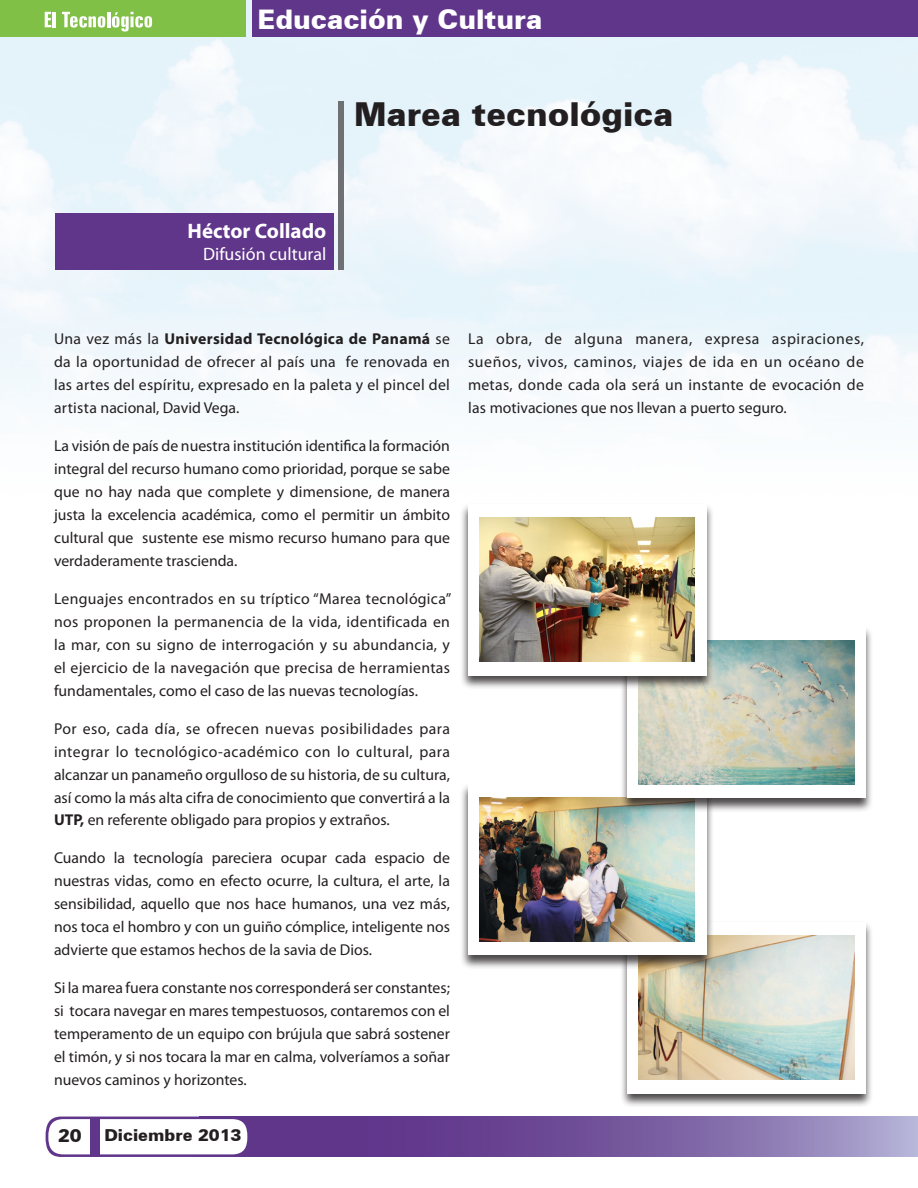
<style>
.page{position:relative;width:918px;height:1188px;background:#fff}
.page>*{position:absolute;margin:0;border:0;box-sizing:border-box;transform-origin:0 0}
.t1{font:900 33px "Zurich BT";color:#231f20}
.t2{font:900 27px "Zurich BT";color:#fff}
.t3{font:700 21px "Myriad Pro";color:#fff}
.t4{font:18px "Myriad Pro";color:#fff}
.t5{font:900 18px "Zurich BT";color:#231f20}
.t6{font:900 16.5px "Zurich BT";color:#231f20}
.t7{font:15.75px/23px "Myriad Pro";color:#231f20;text-align:justify}
.s1{font-weight:700}
</style>
<div class="page">
<img style="left:0;top:0;width:917px;height:1143px">
<svg style="left:250px;top:1117px;width:667px;height:40px"></svg>
<svg style="left:46px;top:1117px;width:204px;height:40px"></svg>
<div style="left:90px;top:1117px;width:10px;height:40px;background:#60368a"></div>
<div style="left:252px;top:0;width:666px;height:37px;background:#60368a"></div>
<div style="left:0;top:0;width:245px;height:37px;background:#81c046"></div>
<svg style="left:45px;top:12px;width:6px;height:15px"></svg>
<hr style="left:53px;top:12px;width:3px;height:15px;background:#fff">
<svg style="left:62px;top:12px;width:43px;height:16px"></svg>
<hr style="left:107px;top:12px;width:3px;height:15px;background:#fff">
<svg style="left:112px;top:12px;width:40px;height:20px"></svg>
<img style="left:917px;top:37px;width:1px;height:1080px">
<hr style="left:917px;top:1117px;width:1px;height:40px;background:#babadc">
<div style="left:338px;top:101px;width:6px;height:168px;background:#6f7073"></div>
<div style="left:55px;top:213px;width:279px;height:56px;background:#60368a"></div>
<div style="left:619px;top:921px;width:254px;height:187px;background:#231f20;opacity:.81"></div>
<div style="left:627px;top:922px;width:238px;height:172px;background:#fff"></div>
<img style="left:638px;top:936px;width:216px;height:144px">
<div style="left:460px;top:783px;width:254px;height:187px;background:#231f20;opacity:.81"></div>
<div style="left:468px;top:784px;width:238px;height:171px;background:#fff"></div>
<img style="left:479px;top:798px;width:216px;height:143px">
<div style="left:619px;top:625px;width:254px;height:188px;background:#231f20;opacity:.81"></div>
<div style="left:627px;top:626px;width:238px;height:172px;background:#fff"></div>
<img style="left:638px;top:640px;width:216px;height:144px">
<div style="left:460px;top:503px;width:254px;height:187px;background:#231f20;opacity:.81"></div>
<div style="left:468px;top:504px;width:238px;height:172px;background:#fff"></div>
<img style="left:479px;top:518px;width:216px;height:144px">
<p class="t2" style="left:258px;top:3px;width:286px">Educación y Cultura</p>
<p class="t1" style="left:354px;top:94px;width:321px">Marea tecnológica</p>
<p class="t3" style="left:188px;top:217px;width:140px">Héctor Collado</p>
<p class="t4" style="left:203px;top:243px;width:125px">Difusión cultural</p>
<p class="t7" style="left:54px;top:327px;width:398px">Una vez más la <span class="s1">Universidad Tecnológica de Panamá</span> se da la oportunidad de ofrecer al país una fe renovada en las artes del espíritu, expresado en la paleta y el pincel del artista nacional, David Vega.</p>
<p class="t7" style="left:54px;top:434px;width:398px">La visión de país de nuestra institución identifica la formación integral del recurso humano como prioridad, porque se sabe que no hay nada que complete y dimensione, de manera justa la excelencia académica, como el permitir un ámbito cultural que sustente ese mismo recurso humano para que verdaderamente trascienda.</p>
<p class="t7" style="left:54px;top:587px;width:399px">Lenguajes encontrados en su tríptico “Marea tecnológica” nos proponen la permanencia de la vida, identificada en la mar, con su signo de interrogación y su abundancia, y el ejercicio de la navegación que precisa de herramientas fundamentales, como el caso de las nuevas tecnologías.</p>
<p class="t7" style="left:54px;top:717px;width:398px">Por eso, cada día, se ofrecen nuevas posibilidades para integrar lo tecnológico-académico con lo cultural, para alcanzar un panameño orgulloso de su historia, de su cultura, así como la más alta cifra de conocimiento que convertirá a la <span class="s1">UTP,</span> en referente obligado para propios y extraños.</p>
<p class="t7" style="left:54px;top:846px;width:398px">Cuando la tecnología pareciera ocupar cada espacio de nuestras vidas, como en efecto ocurre, la cultura, el arte, la sensibilidad, aquello que nos hace humanos, una vez más, nos toca el hombro y con un guiño cómplice, inteligente nos advierte que estamos hechos de la savia de Dios.</p>
<p class="t7" style="left:54px;top:976px;width:398px">Si la marea fuera constante nos corresponderá ser constantes; si tocara navegar en mares tempestuosos, contaremos con el temperamento de un equipo con brújula que sabrá sostener el timón, y si nos tocara la mar en calma, volveríamos a soñar nuevos caminos y horizontes.</p>
<p class="t5" style="left:58px;top:1125px;width:25px">20</p>
<p class="t6" style="left:104px;top:1125px;width:139px">Diciembre 2013</p>
<p class="t7" style="left:468px;top:327px;width:398px">La obra, de alguna manera, expresa aspiraciones, sueños, vivos, caminos, viajes de ida en un océano de metas, donde cada ola será un instante de evocación de las motivaciones que nos llevan a puerto seguro.</p>
</div>
